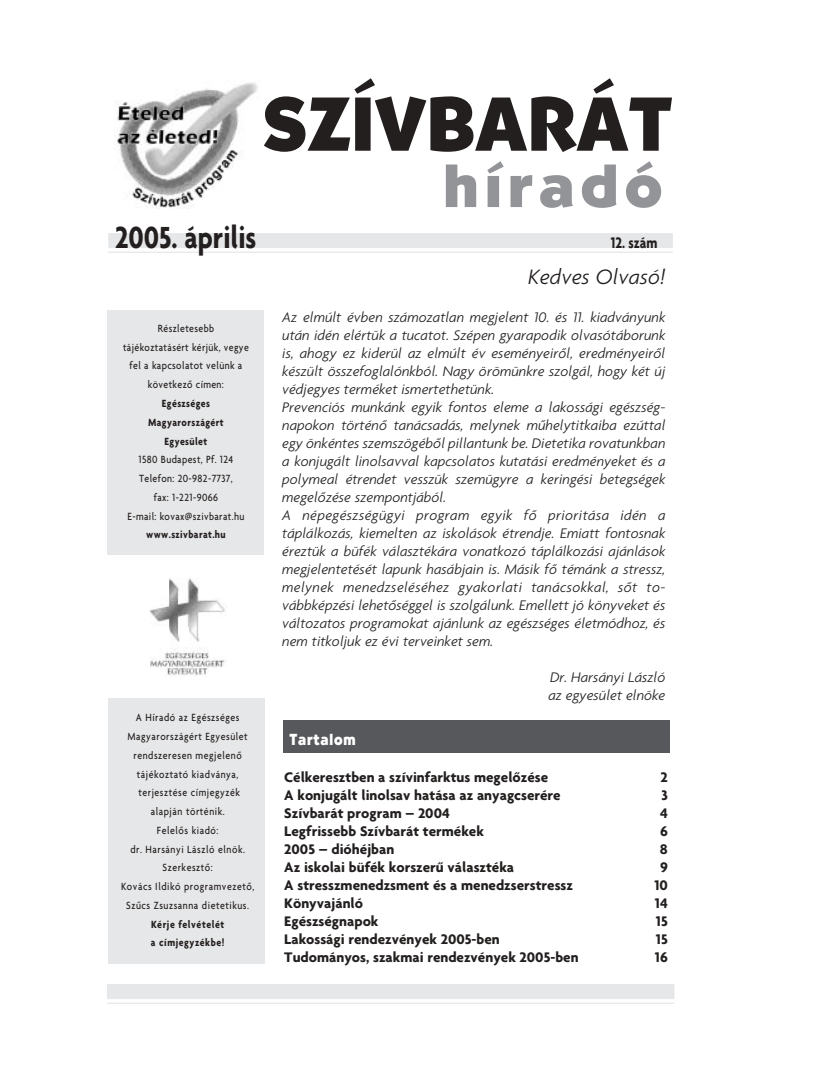
<style>
.page{position:relative;width:814px;height:1088px;background:#fff}
.page>*{position:absolute;margin:0;border:0;box-sizing:border-box;transform-origin:0 0}
.t1{font:700 75px "H Bern";color:#231f1f}
.t2{font:700 60px "H Bern";letter-spacing:.105em;color:#939497}
.t3{font:33px "Agenda Bol H";color:#231f1f;scale:.83 1}
.t4{font:22.5px "Agenda Light Ita H";color:#231f1f}
.t5{font:16.5px "Agenda Bol H";color:#231f1f;scale:.83 1}
.t6{font:700 15.75px "H Bern";letter-spacing:.065em;color:#fff;scale:.87 1}
.t7{font:15px/18px "Agenda Light Ita H";color:#231f1f}
.t8{font:15px "Agenda Bol H";color:#231f1f}
.t9{font:11.25px/18.8px "Agenda Med H";letter-spacing:.055em;color:#231f1f;text-align:center;scale:.87 1}
.t10{font:11.25px/18.8px "Agenda Bol H";letter-spacing:.04em;color:#231f1f;scale:.87 1}
</style>
<div class="page">
<img style="left:149px;top:578px;width:78px;height:97px">
<div style="left:108px;top:698px;width:156px;height:266px;background:#e6e7e8"></div>
<div style="left:108px;top:310px;width:156px;height:244px;background:#e6e7e8"></div>
<div style="left:283px;top:721px;width:386px;height:32px;background:#57585b"></div>
<img style="left:115px;top:82px;width:143px;height:126px">
<div style="left:108px;top:233px;width:565px;height:15px;background:#e6e7e8"></div>
<hr style="left:108px;top:251px;width:565px;height:2px;background:#e6e7e8">
<div style="left:107px;top:984px;width:567px;height:15px;background:#e6e7e8"></div>
<hr style="left:107px;top:1002px;width:567px;height:1px;background:#e6e7e8">
<h3 class="t3" style="left:115px;top:224px;width:172px">2005. április</h3>
<p class="t9" style="left:123px;top:320px;width:146px">Részletesebb<br>tájékoztatásért kérjük, vegye fel a kapcsolatot velünk a következô címen:</p>
<p class="t10" style="left:148px;top:395px;width:88px;text-align:center">Egészséges<br>Magyarországért<br>Egyesület</p>
<p class="t9" style="left:127px;top:451px;width:136px">1580 Budapest, Pf. 124<br>Telefon: 20-982-7737,<br>fax: 1-221-9066<br>E-mail: kovax@szivbarat.hu</p>
<p class="t10" style="left:146px;top:526px;width:93px">www.szivbarat.hu</p>
<p class="t9" style="left:121px;top:709px;width:155px">A Híradó az Egészséges<br>Magyarországért Egyesület rendszeresen megjelenô tájékoztató kiadványa, terjesztése címjegyzék alapján történik.<br>Felelôs kiadó:<br>dr. Harsányi László elnök.<br>Szerkesztô:<br>Kovács Ildikó programvezetô,<br>Szûcs Zsuzsanna dietetikus.</p>
<p class="t10" style="left:151px;top:915px;width:86px">Kérje felvételét a címjegyzékbe!</p>
<h1 class="t1" style="left:262px;top:97px;width:412px">SZÍVBARÁT</h1>
<h2 class="t2" style="left:443px;top:164px;width:221px">híradó</h2>
<p class="t5" style="left:611px;top:236px;width:58px">12. szám</p>
<h3 class="t4" style="left:528px;top:267px;width:139px">Kedves Olvasó!</h3>
<p class="t7" style="left:282px;top:309px;width:385px">Az elmúlt évben számozatlan megjelent 10. és 11. kiadványunk után idén elértük a tucatot. Szépen gyarapodik olvasótáborunk is, ahogy ez kiderül az elmúlt év eseményeirôl, eredményeirôl készült összefoglalónkból. Nagy örömünkre szolgál, hogy két új védjegyes terméket ismertethetünk.<br>Prevenciós munkánk egyik fontos eleme a lakossági egészség&shy;napokon történô tanácsadás, melynek mûhelytitkaiba ezúttal egy önkéntes szemszögébôl pillantunk be. Dietetika rovatunkban a konjugált linolsavval kapcsolatos kutatási eredményeket és a polymeal étrendet vesszük szemügyre a keringési betegségek megelôzése szempontjából.<br>A népegészségügyi program egyik fô prioritása idén a táplálkozás, kiemelten az iskolások étrendje. Emiatt fontosnak éreztük a büfék választékára vonatkozó táplálkozási ajánlások megjelentetését lapunk hasábjain is. Másik fô témánk a stressz, melynek menedzseléséhez gyakorlati tanácsokkal, sôt to&shy;vábbképzési lehetôséggel is szolgálunk. Emellett jó könyveket és változatos programokat ajánlunk az egészséges életmódhoz, és nem titkoljuk ez évi terveinket sem.</p>
<p class="t7" style="left:548px;top:669px;width:118px">Dr. Harsányi László az egyesület elnöke</p>
<p class="t6" style="left:289px;top:734px;width:78px">Tartalom</p>
<p class="t8" style="left:284px;top:771px;width:265px">Célkeresztben a szívinfarktus megelôzése</p>
<p class="t8" style="left:660px;top:771px;width:9px">2</p>
<p class="t8" style="left:284px;top:789px;width:278px">A konjugált linolsav hatása az anyagcserére</p>
<p class="t8" style="left:661px;top:789px;width:8px">3</p>
<p class="t8" style="left:284px;top:807px;width:167px">Szívbarát program – 2004</p>
<p class="t8" style="left:660px;top:807px;width:9px">4</p>
<p class="t8" style="left:284px;top:825px;width:201px">Legfrissebb Szívbarát termékek</p>
<p class="t8" style="left:660px;top:825px;width:9px">6</p>
<p class="t8" style="left:284px;top:843px;width:111px">2005 – dióhéjban</p>
<p class="t8" style="left:660px;top:843px;width:9px">8</p>
<p class="t8" style="left:284px;top:861px;width:231px">Az iskolai büfék korszerû választéka</p>
<p class="t8" style="left:660px;top:861px;width:9px">9</p>
<p class="t8" style="left:284px;top:879px;width:290px">A stresszmenedzsment és a menedzserstressz</p>
<p class="t8" style="left:654px;top:879px;width:15px">10</p>
<p class="t8" style="left:284px;top:897px;width:80px">Könyvajánló</p>
<p class="t8" style="left:655px;top:897px;width:14px">14</p>
<p class="t8" style="left:284px;top:915px;width:96px">Egészségnapok</p>
<p class="t8" style="left:656px;top:915px;width:13px">15</p>
<p class="t8" style="left:284px;top:933px;width:217px">Lakossági rendezvények 2005-ben</p>
<p class="t8" style="left:656px;top:933px;width:13px">15</p>
<p class="t8" style="left:284px;top:951px;width:296px">Tudományos, szakmai rendezvények 2005-ben</p>
<p class="t8" style="left:655px;top:951px;width:15px">16</p>
</div>
